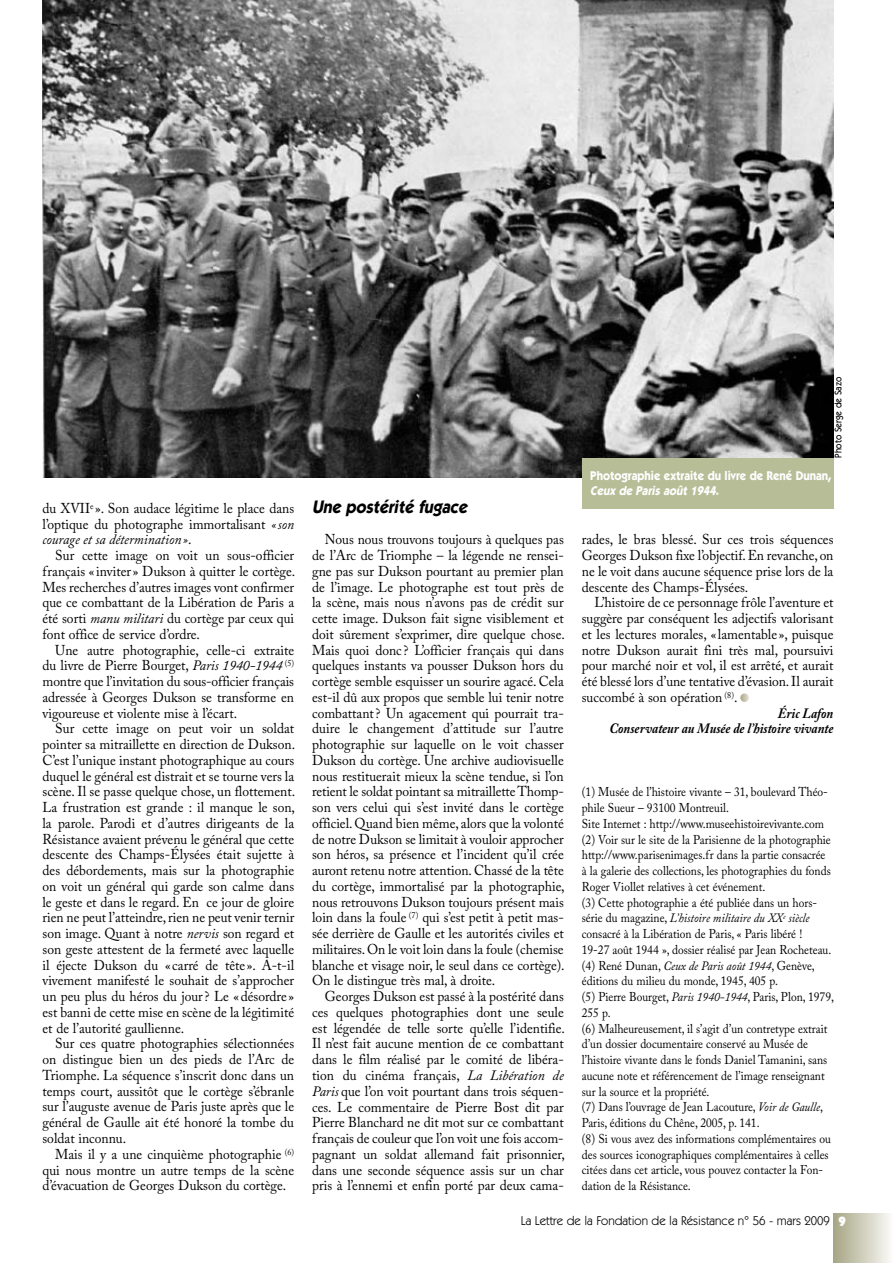
<style>
.page{position:relative;width:893px;height:1263px;background:#fff}
.page>*{position:absolute;margin:0;border:0;box-sizing:border-box;transform-origin:0 0}
.t1{font:italic 700 18px "ITC Kabel Std";color:#000;scale:.9 1}
.t2{font:14.25px/15.8px "Adobe Caslon Pro";color:#000;text-align:justify;scale:.95 1}
.t3{font:italic 700 14.25px "Adobe Caslon Pro";color:#000;scale:.9 1}
.t4{font:12.75px/15.8px "Adobe Caslon Pro";color:#000;scale:.9 1}
.t5{font:700 12.75px/15px "ITC Kabel Std";color:#fff;scale:.9 1}
.t6{font:12.75px "ITC Kabel Std";color:#000}
.t7{font:500 9.75px "ITC Kabel Std";color:#000;scale:.9 1}
.s1{font-style:italic}
.s2{font-weight:900;font-size:13.5px;color:#fff}
</style>
<div class="page">
<div style="left:833px;top:1214px;width:60px;height:49px;background:linear-gradient(to right,#a5a483,#faf9f7)"></div>
<svg style="left:740px;top:693px;width:9px;height:9px"></svg>
<img style="left:43px;top:0;width:790px;height:478px">
<div style="left:582px;top:458px;width:251px;height:50px;background:#b7be97"></div>
<p class="t2" style="left:43px;top:500px;width:266px">du XVII<sup>e</sup> ». Son audace légitime le place dans l’optique du photographe immortalisant <span class="s1">«son courage et sa détermination»</span>.</p>
<p class="t2" style="left:43px;top:547px;width:267px;text-indent:13px">Sur cette image on voit un sous-officier français « inviter » Dukson à quitter le cortège.<br>Mes recherches d’autres images vont confirmer que ce combattant de la Libération de Paris a été sorti <span class="s1">manu militari</span> du cortège par ceux qui font office de service d’ordre.</p>
<p class="t2" style="left:43px;top:642px;width:267px;text-indent:13px">Une autre photographie, celle-ci extraite du livre de Pierre Bourget, <span class="s1">Paris 1940-1944</span> <sup>(5) </sup>montre que l’invitation du sous-officier français adressée à Georges Dukson se transforme en vigoureuse et violente mise à l’écart.</p>
<p class="t2" style="left:43px;top:721px;width:267px;text-indent:13px">Sur cette image on peut voir un soldat pointer sa mitraillette en direction de Dukson.<br>C’est l’unique instant photographique au cours duquel le général est distrait et se tourne vers la scène. Il se passe quelque chose, un flottement.<br>La frustration est grande : il manque le son, la parole. Parodi et d’autres dirigeants de la Résistance avaient prévenu le général que cette descente des Champs-élysées était sujette à des débordements, mais sur la photographie on voit un général qui garde son calme dans le geste et dans le regard. En ce jour de gloire rien ne peut l’atteindre, rien ne peut venir ternir son image. Quant à notre <span class="s1">nervis</span> son regard et son geste attestent de la fermeté avec laquelle il éjecte Dukson du « carré de tête ». A-t-il vivement manifesté le souhait de s’approcher un peu plus du héros du jour? Le «désordre » est banni de cette mise en scène de la légitimité et de l’autorité gaullienne.</p>
<p class="t2" style="left:43px;top:1035px;width:266px;text-indent:13px">Sur ces quatre photographies sélectionnées on distingue bien un des pieds de l’Arc de Triomphe. La séquence s’inscrit donc dans un temps court, aussitôt que le cortège s’ébranle sur l’auguste avenue de Paris juste après que le général de Gaulle ait été honoré la tombe du soldat inconnu.</p>
<p class="t2" style="left:43px;top:1146px;width:266px;text-indent:13px">Mais il y a une cinquième photographie <sup>(6) </sup>qui nous montre un autre temps de la scène d’évacuation de Georges Dukson du cortège.</p>
<p class="t7" style="left:833px;top:458px;width:92px;rotate:-90deg">Photo Serge de Sazo</p>
<p class="t1" style="left:312px;top:496px;width:178px">Une postérité fugace</p>
<p class="t2" style="left:312px;top:532px;width:267px;text-indent:13px">Nous nous trouvons toujours à quelques pas de l’Arc de Triomphe – la légende ne rensei&shy;gne pas sur Dukson pourtant au premier plan de l’image. Le photographe est tout près de la scène, mais nous n’avons pas de crédit sur cette image. Dukson fait signe visiblement et doit sûrement s’exprimer, dire quelque chose.<br>Mais quoi donc ? L’officier français qui dans quelques instants va pousser Dukson hors du cortège semble esquisser un sourire agacé. Cela est-il dû aux propos que semble lui tenir notre combattant? Un agacement qui pourrait tra&shy;duire le changement d’attitude sur l’autre photographie sur laquelle on le voit chasser Dukson du cortège. Une archive audiovisuelle nous restituerait mieux la scène tendue, si l’on retient le soldat pointant sa mitraillette Thomp&shy;son vers celui qui s’est invité dans le cortège officiel. Quand bien même, alors que la volonté de notre Dukson se limitait à vouloir approcher son héros, sa présence et l’incident qu’il crée auront retenu notre attention. Chassé de la tête du cortège, immortalisé par la photographie, nous retrouvons Dukson toujours présent mais loin dans la foule <sup>(7)</sup> qui s’est petit à petit mas&shy;sée derrière de Gaulle et les autorités civiles et militaires. On le voit loin dans la foule (chemise blanche et visage noir, le seul dans ce cortège).<br>On le distingue très mal, à droite.</p>
<p class="t2" style="left:312px;top:988px;width:267px;text-indent:13px">Georges Dukson est passé à la postérité dans ces quelques photographies dont une seule est légendée de telle sorte qu’elle l’identifie.<br>Il n’est fait aucune mention de ce combattant dans le film réalisé par le comité de libéra&shy;tion du cinéma français, <span class="s1">La Libération de Paris</span> que l’on voit pourtant dans trois séquen&shy;ces. Le commentaire de Pierre Bost dit par Pierre Blanchard ne dit mot sur ce combattant français de couleur que l’on voit une fois accom&shy;pagnant un soldat allemand fait prisonnier, dans une seconde séquence assis sur un char pris à l’ennemi et enfin porté par deux cama-</p>
<p class="t5" style="left:590px;top:468px;width:269px">Photographie extraite du livre de René Dunan,<br><span class="s1">Ceux de Paris août 1944</span>.</p>
<p class="t2" style="left:582px;top:532px;width:266px">rades, le bras blessé. Sur ces trois séquences Georges Dukson fixe l’objectif. En revanche, on ne le voit dans aucune séquence prise lors de la descente des Champs-élysées.</p>
<p class="t2" style="left:595px;top:595px;width:253px">L’histoire de ce personnage frôle l’aventure et</p>
<p class="t2" style="left:582px;top:610px;width:266px">suggère par conséquent les adjectifs valorisant</p>
<p class="t2" style="left:582px;top:626px;width:266px">et les lectures morales, « lamentable », puisque</p>
<p class="t2" style="left:582px;top:642px;width:266px">notre Dukson aurait fini très mal, poursuivi</p>
<p class="t2" style="left:582px;top:658px;width:266px">pour marché noir et vol, il est arrêté, et aurait</p>
<p class="t2" style="left:582px;top:673px;width:266px">été blessé lors d’une tentative d’évasion. Il aurait</p>
<p class="t2" style="left:582px;top:689px;width:165px">succombé à son opération <sup>(8)</sup>.</p>
<p class="t3" style="left:778px;top:704px;width:63px">Éric Lafon</p>
<p class="t3" style="left:609px;top:720px;width:250px">Conservateur au Musée de l’histoire vivante</p>
<p class="t4" style="left:582px;top:784px;width:282px">(1) Musée de l’histoire vivante – 31, boulevard Théo&shy;phile Sueur – 93100 Montreuil.<br>Site Internet : http://www.museehistoirevivante.com (2) Voir sur le site de la Parisienne de la photographie http://www.parisenimages.fr dans la partie consacrée<br>à la galerie des collections, les photographies du fonds Roger Viollet relatives à cet événement.<br>(3) Cette photographie a été publiée dans un hors&shy;série du magazine, <span class="s1">L’histoire militaire du XX</span><sup>e</sup> <span class="s1">siècle </span>consacré à la Libération de Paris, « Paris libéré !<br>19-27 août 1944 », dossier réalisé par Jean Rocheteau. (4) René Dunan, <span class="s1">Ceux de Paris août 1944</span>, Genève, éditions du milieu du monde, 1945, 405 p.<br>(5) Pierre Bourget, <span class="s1">Paris 1940-1944</span>, Paris, Plon, 1979, 255 p.<br>(6) Malheureusement, il s’agit d’un contretype extrait d’un dossier documentaire conservé au Musée de l’histoire vivante dans le fonds Daniel Tamanini, sans aucune note et référencement de l’image renseignant sur la source et la propriété.<br>(7) Dans l’ouvrage de Jean Lacouture, <span class="s1">Voir de Gaulle</span>, Paris, éditions du Chêne, 2005, p. 141.<br>(8) Si vous avez des informations complémentaires ou des sources iconographiques complémentaires à celles citées dans cet article, vous pouvez contacter la Fon&shy;dation de la Résistance.</p>
<p class="t6" style="left:521px;top:1214px;width:327px">La Lettre de la Fondation de la Résistance n° 56 - mars 2009 <span class="s2">9</span></p>
</div>
